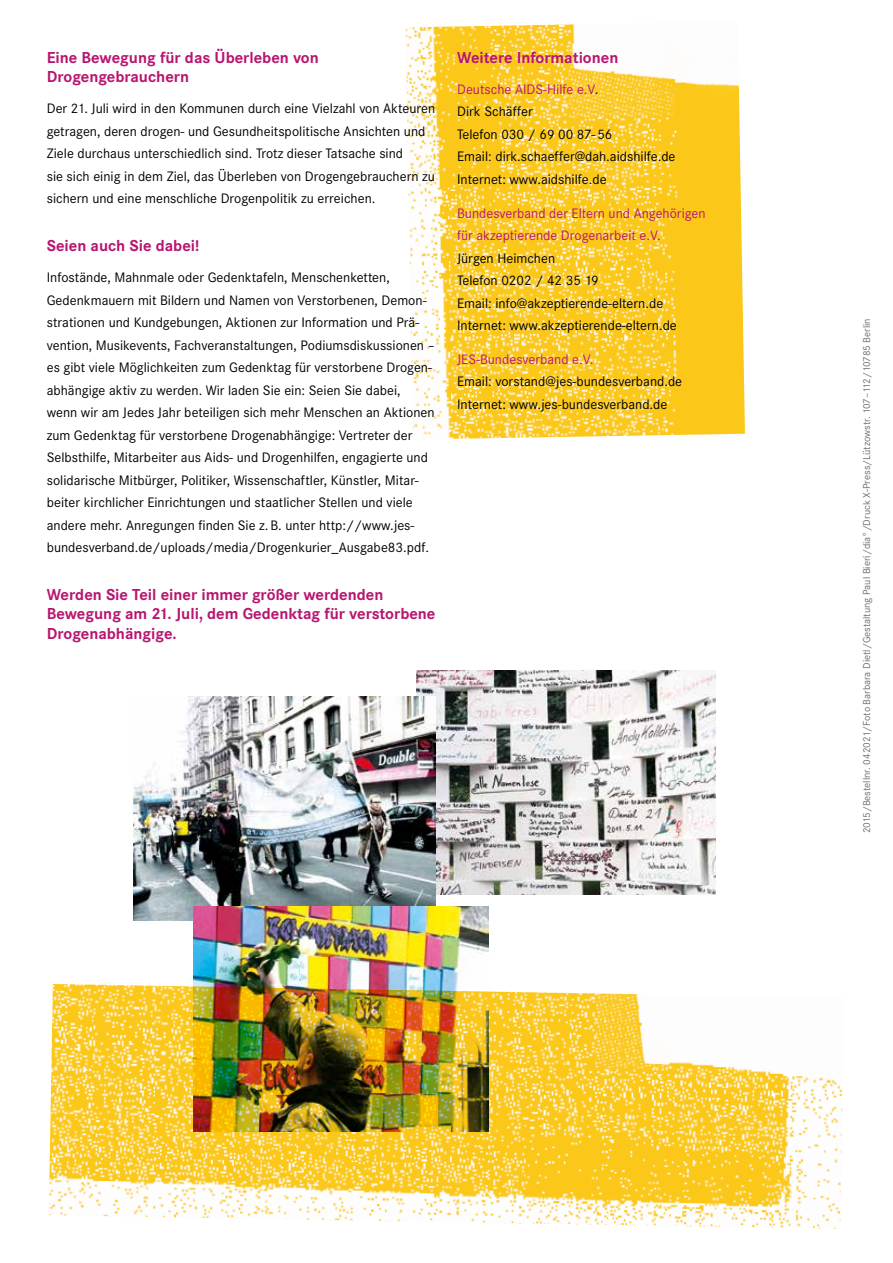
<style>
.page{position:relative;width:893px;height:1263px;background:#fff}
.page>*{position:absolute;margin:0;border:0;box-sizing:border-box;transform-origin:0 0}
.t1{font:700 16.5px/19.5px "Corporate S";color:#b81570}
.t2{font:14.25px/22.5px "Corporate CVS";color:#000}
.t3{font:14.25px/22.5px "Corporate CVS";color:#b81570}
.t4{font:10.5px "Corporate CVS";color:#706f6f}
.s1{color:#b81570}
</style>
<div class="page">
<img style="left:417px;top:670px;width:299px;height:224px">
<img style="left:134px;top:696px;width:302px;height:225px">
<img style="left:194px;top:907px;width:294px;height:77px">
<img style="left:49px;top:984px;width:794px;height:245px">
<img style="left:406px;top:24px;width:339px;height:415px">
<p class="t1" style="left:47px;top:48px;width:274px">Eine Bewegung für das Überleben von<br>Drogengebrauchern</p>
<p class="t2" style="left:47px;top:98px;width:390px">Der 21. Juli wird in den Kommunen durch eine Vielzahl von Akteuren getragen, deren drogen- und Gesundheitspolitische Ansichten und Ziele durchaus unterschiedlich sind. Trotz dieser Tatsache sind<br>sie sich einig in dem Ziel, das Überleben von Drogengebrauchern zu sichern und eine menschliche Drogenpolitik zu erreichen.</p>
<p class="t1" style="left:47px;top:236px;width:154px">Seien auch Sie dabei!</p>
<p class="t2" style="left:47px;top:266px;width:390px">Infostände, Mahnmale oder Gedenktafeln, Menschenketten, Gedenkmauern mit Bildern und Namen von Verstorbenen, Demon&shy;strationen und Kundgebungen, Aktionen zur Information und Prä&shy;vention, Musikevents, Fachveranstaltungen, Podiumsdiskussionen – es gibt viele Möglichkeiten zum Gedenktag für verstorbene Drogen&shy;abhängige aktiv zu werden. Wir laden Sie ein: Seien Sie dabei, wenn wir am Jedes Jahr beteiligen sich mehr Menschen an Aktionen zum Gedenktag für verstorbene Drogenabhängige: Vertreter der Selbsthilfe, Mitarbeiter aus Aids- und Drogenhilfen, engagierte und solidarische Mitbürger, Politiker, Wissenschaftler, Künstler, Mitar&shy;beiter kirchlicher Einrichtungen und staatlicher Stellen und viele andere mehr. Anregungen finden Sie z.B. unter http://www.jes&shy;bundesverband.de/uploads/media/Drogenkurier_Ausgabe83.pdf.</p>
<p class="t1" style="left:47px;top:585px;width:390px">Werden Sie Teil einer immer größer werdenden<br>Bewegung am 21. Juli, dem Gedenktag für verstorbene<br>Drogenabhängige.</p>
<p class="t1" style="left:457px;top:48px;width:163px">Weitere Informationen</p>
<p class="t2" style="left:457px;top:78px;width:220px"><span class="s1">Deutsche AIDS-Hilfe e.V</span>.<br>Dirk Schäffer<br>Telefon 030 / 69 00 87-56<br>Email: dirk.schaeffer@dah.aidshilfe.de<br>Internet: www.aidshilfe.de</p>
<p class="t3" style="left:457px;top:202px;width:250px">Bundesverband der Eltern und Angehörigen für akzeptierende Drogenarbeit e.V.</p>
<p class="t2" style="left:457px;top:247px;width:221px">Jürgen Heimchen<br>Telefon 0202 / 42 35 19<br>Email: info@akzeptierende-eltern.de<br>Internet: www.akzeptierende-eltern.de</p>
<p class="t3" style="left:457px;top:348px;width:138px">JES-Bundesverband e.V.</p>
<p class="t2" style="left:457px;top:370px;width:227px">Email: vorstand@jes-bundesverband.de<br>Internet: www.jes-bundesverband.de</p>
<p class="t4" style="left:861px;top:833px;width:517px;rotate:-90deg">2015/Bestellnr. 042021/Foto Barbara Dietl/Gestaltung Paul Bieri/dia°/Druck X-Press/Lützowstr. 107–112/10785 Berlin</p>
</div>
